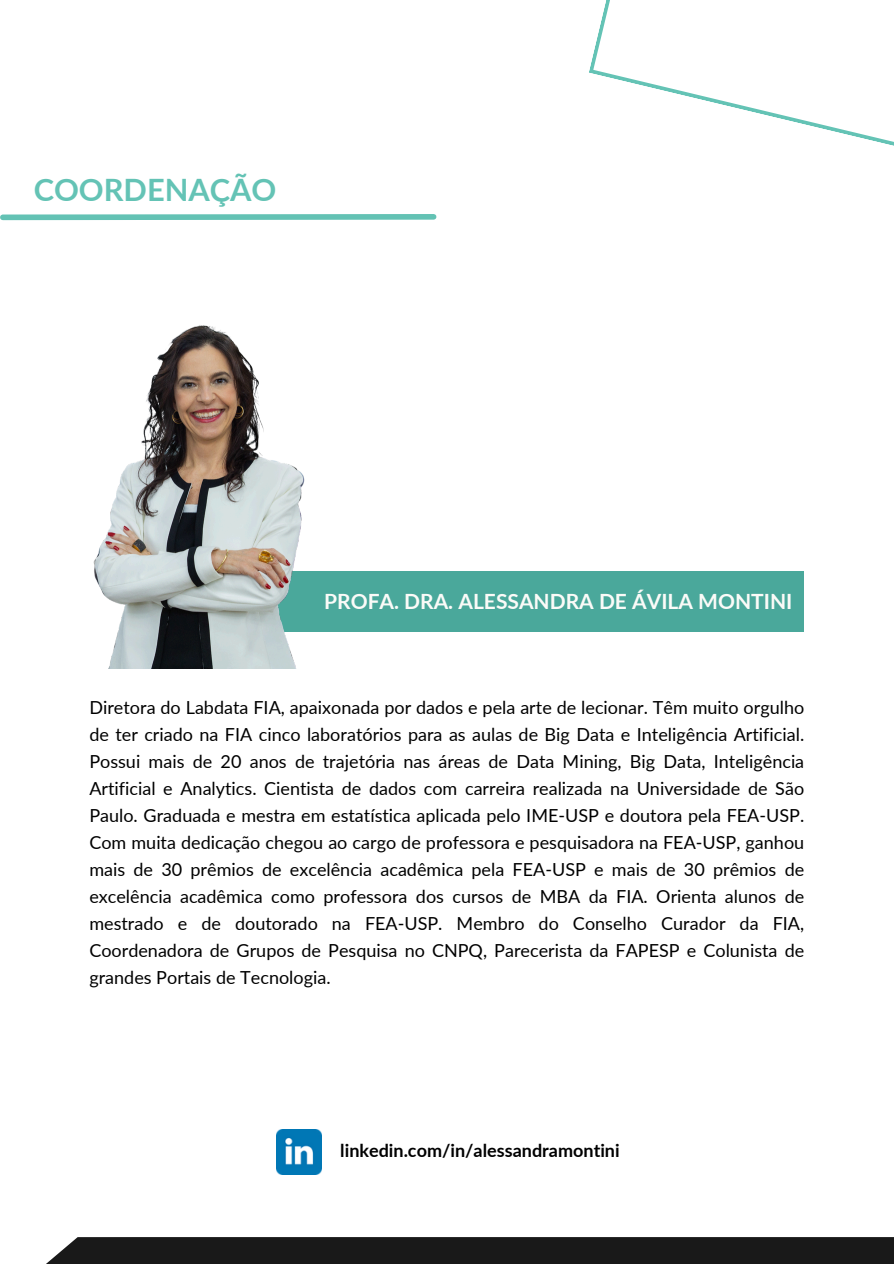
<style>
.page{position:relative;width:894px;height:1264px;background:#fff}
.page>*{position:absolute;margin:0;border:0;box-sizing:border-box;transform-origin:0 0}
.t1{font:700 30.75px "Lato";color:#64c3b5}
.t2{font:700 21px "Lato";color:#fbfbf8}
.t3{font:18px/27px "Lato";color:#000;text-align:justify}
.t4{font:700 18px "Lato";color:#000}
</style>
<div class="page">
<div style="left:47px;top:1237px;width:846px;height:26px;background:#191919"></div>
<svg style="left:0;top:214px;width:437px;height:7px"></svg>
<svg style="left:589px;top:0;width:304px;height:146px"></svg>
<img style="left:277px;top:1129px;width:45px;height:45px">
<div style="left:234px;top:570px;width:570px;height:61px;background:#4aa89b"></div>
<img style="left:93px;top:325px;width:293px;height:343px">
<p class="t1" style="left:34px;top:171px;width:244px">COORDENAÇÃO</p>
<p class="t2" style="left:324px;top:588px;width:469px">PROFA. DRA. ALESSANDRA DE ÁVILA MONTINI</p>
<h2 class="t3" style="left:89px;top:693px;width:716px">Diretora do Labdata FIA, apaixonada por dados e pela arte de lecionar. Têm muito orgulho de ter criado na FIA cinco laboratórios para as aulas de Big Data e Inteligência Artificial.<br>Possui mais de 20 anos de trajetória nas áreas de Data Mining, Big Data, Inteligência Artificial e Analytics. Cientista de dados com carreira realizada na Universidade de São Paulo. Graduada e mestra em estatística aplicada pelo IME-USP e doutora pela FEA-USP.<br>Com muita dedicação chegou ao cargo de professora e pesquisadora na FEA-USP, ganhou mais de 30 prêmios de excelência acadêmica pela FEA-USP e mais de 30 prêmios de excelência acadêmica como professora dos cursos de MBA da FIA. Orienta alunos de mestrado e de doutorado na FEA-USP. Membro do Conselho Curador da FIA, Coordenadora de Grupos de Pesquisa no CNPQ, Parecerista da FAPESP e Colunista de grandes Portais de Tecnologia.</h2>
<h3 class="t4" style="left:340px;top:1139px;width:281px">linkedin.com/in/alessandramontini</h3>
</div>
